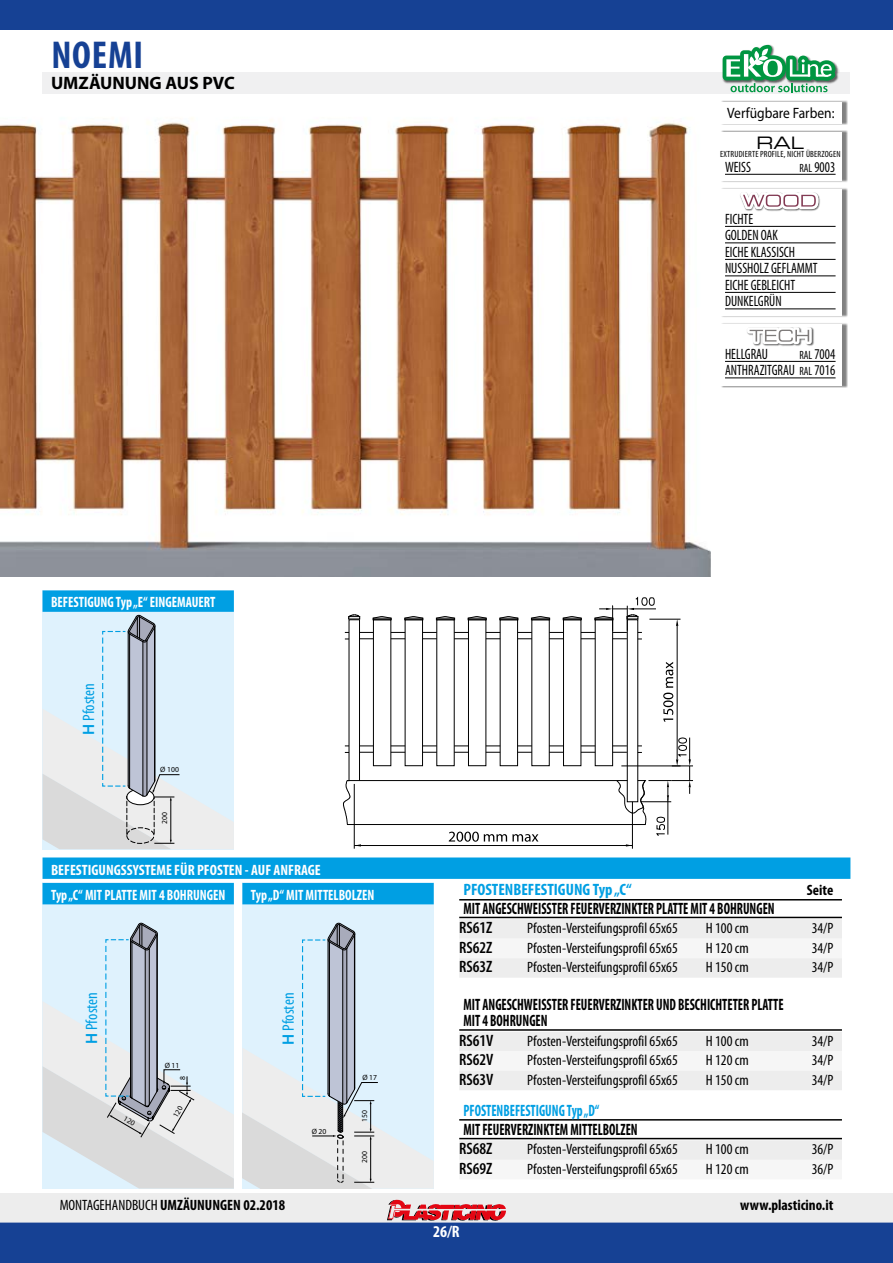
<style>
.page{position:relative;width:893px;height:1263px;background:#fff}
.page>*{position:absolute;margin:0;border:0;box-sizing:border-box;transform-origin:0 0}
.t1{font:700 condensed 39px "Myriad Pro";letter-spacing:.02em;color:#164194}
.t2{font:700 18px "Myriad Pro";color:#000}
.t3{font:17.1px "Eurostile Extended Two";color:#000}
.t4{font:700 condensed 16.5px/16.5px "Myriad Pro";color:#000;scale:.8 1}
.t5{font:600 condensed 16.5px "Myriad Pro";color:#000}
.t6{font:700 condensed 16.5px "Myriad Pro";color:#009fe3;scale:.8 1}
.t7{font:700 condensed 16.5px "Myriad Pro";color:#009fe3}
.t8{font:condensed 16.5px "Myriad Pro";color:#009fe3}
.t9{font:700 condensed 16.5px "Myriad Pro";color:#fff}
.t10{font:condensed 15px "Myriad Pro";color:#000}
.t11{font:condensed 15px/16.5px "Myriad Pro";color:#000;scale:.9 1}
.t12{font:700 condensed 15px "Myriad Pro";color:#fff;scale:.9 1}
.t13{font:700 condensed 15px "Myriad Pro";color:#000}
.t14{font:700 condensed 15px "Myriad Pro";color:#fff}
.t15{font:15px "Myriad Pro";color:#000;scale:.9 1}
.t16{font:condensed 9px "Myriad Pro";letter-spacing:.02em;color:#000}
.t17{font:7.65px "Myriad Pro";color:#000}
.s1{font-size:12px}
.s2{font-weight:600;font-stretch:normal}
.s3{font-weight:400}
</style>
<div class="page">
<div style="left:0;top:0;width:893px;height:30px;background:#164194"></div>
<div style="left:43px;top:72px;width:807px;height:22px;background:#f0f0f1"></div>
<div style="left:0;top:1193px;width:893px;height:29px;background:#ededed"></div>
<svg style="left:0;top:1199px;width:893px;height:64px"></svg>
<div style="left:721px;top:187px;width:127px;height:131px;background:#000;opacity:.5"></div>
<div style="left:719px;top:189px;width:123px;height:127px;background:#fff"></div>
<img style="left:745px;top:195px;width:75px;height:17px">
<svg style="left:740px;top:192px;width:78px;height:17px"></svg>
<hr style="left:725px;top:226px;width:111px;height:1px;background:#000">
<hr style="left:725px;top:242px;width:111px;height:1px;background:#000">
<hr style="left:725px;top:259px;width:111px;height:1px;background:#000">
<hr style="left:725px;top:275px;width:111px;height:1px;background:#000">
<hr style="left:725px;top:292px;width:111px;height:1px;background:#000">
<hr style="left:725px;top:308px;width:111px;height:1px;background:#000">
<div style="left:721px;top:322px;width:127px;height:66px;background:#000;opacity:.5"></div>
<div style="left:719px;top:324px;width:123px;height:62px;background:#fff"></div>
<img style="left:753px;top:327px;width:61px;height:19px">
<svg style="left:747px;top:327px;width:65px;height:17px"></svg>
<hr style="left:725px;top:361px;width:111px;height:1px;background:#000">
<hr style="left:725px;top:377px;width:111px;height:1px;background:#000">
<div style="left:721px;top:130px;width:127px;height:52px;background:#000;opacity:.5"></div>
<div style="left:719px;top:132px;width:123px;height:49px;background:#fff"></div>
<hr style="left:725px;top:174px;width:111px;height:1px;background:#000">
<img style="left:722px;top:44px;width:48px;height:36px">
<img style="left:835px;top:63px;width:4px;height:19px">
<svg style="left:723px;top:45px;width:112px;height:47px"></svg>
<img style="left:0;top:118px;width:710px;height:458px">
<hr style="left:677px;top:626px;width:1px;height:133px;background:#000">
<hr style="left:649px;top:619px;width:31px;height:1px;background:#000">
<svg style="left:676px;top:619px;width:2px;height:7px"></svg>
<svg style="left:663px;top:662px;width:10px;height:60px"></svg>
<hr style="left:354px;top:784px;width:1px;height:65px;background:#000">
<hr style="left:632px;top:802px;width:1px;height:47px;background:#000">
<div style="left:349px;top:619px;width:11px;height:162px;border:1px solid #000"></div>
<div style="left:373px;top:619px;width:18px;height:147px;border:1px solid #000"></div>
<div style="left:405px;top:619px;width:18px;height:147px;border:1px solid #000"></div>
<div style="left:468px;top:619px;width:18px;height:147px;border:1px solid #000"></div>
<div style="left:500px;top:619px;width:18px;height:147px;border:1px solid #000"></div>
<div style="left:531px;top:619px;width:19px;height:147px;border:1px solid #000"></div>
<div style="left:563px;top:619px;width:18px;height:147px;border:1px solid #000"></div>
<div style="left:595px;top:619px;width:18px;height:147px;border:1px solid #000"></div>
<div style="left:627px;top:619px;width:11px;height:183px;border:1px solid #000"></div>
<svg style="left:345px;top:596px;width:311px;height:44px"></svg>
<svg style="left:343px;top:737px;width:350px;height:109px"></svg>
<hr style="left:459px;top:1119px;width:383px;height:1px;background:#000">
<hr style="left:459px;top:1138px;width:383px;height:1px;background:#000">
<div style="left:459px;top:1140px;width:383px;height:20px;background:#ededed"></div>
<div style="left:459px;top:1160px;width:383px;height:19px;background:#f6f6f6"></div>
<hr style="left:459px;top:899px;width:383px;height:1px;background:#000">
<hr style="left:459px;top:917px;width:383px;height:1px;background:#000">
<div style="left:459px;top:919px;width:383px;height:20px;background:#ededed"></div>
<div style="left:459px;top:939px;width:383px;height:19px;background:#f6f6f6"></div>
<div style="left:459px;top:958px;width:383px;height:20px;background:#ededed"></div>
<hr style="left:459px;top:1029px;width:383px;height:2px;background:#000">
<div style="left:459px;top:1032px;width:383px;height:19px;background:#ededed"></div>
<div style="left:459px;top:1051px;width:383px;height:20px;background:#f6f6f6"></div>
<div style="left:459px;top:1071px;width:383px;height:19px;background:#ededed"></div>
<div style="left:43px;top:882px;width:191px;height:306px;background:#dff2fd"></div>
<div style="left:43px;top:883px;width:191px;height:21px;background:#009fe3"></div>
<div style="left:242px;top:882px;width:192px;height:306px;background:#dff2fd"></div>
<div style="left:242px;top:883px;width:192px;height:21px;background:#009fe3"></div>
<svg style="left:242px;top:923px;width:192px;height:265px"></svg>
<div style="left:43px;top:590px;width:191px;height:22px;background:#009fe3"></div>
<svg style="left:43px;top:614px;width:191px;height:235px;background:#d6e2ea"></svg>
<div style="left:721px;top:100px;width:127px;height:25px;background:#000;opacity:.5"></div>
<div style="left:719px;top:102px;width:123px;height:21px;background:#fff"></div>
<div style="left:43px;top:857px;width:807px;height:22px;background:#009fe3"></div>
<svg style="left:43px;top:923px;width:191px;height:265px"></svg>
<h1 class="t1" style="left:51px;top:34px;width:93px">NOEMI</h1>
<p class="t2" style="left:51px;top:73px;width:185px">UMZÄUNUNG AUS PVC</p>
<p class="t15" style="left:727px;top:103px;width:121px">Verfügbare Farben:</p>
<p class="t3" style="left:757px;top:131px;width:49px">RAL</p>
<p class="t16" style="left:720px;top:149px;width:122px">EXTRUDIERTE PROFILE, NICHT ÜBERZOGEN</p>
<p class="t11" style="left:725px;top:159px;width:30px">WEISS</p>
<p class="t11" style="left:799px;top:159px;width:41px"><span class="s1">RAL</span> 9003</p>
<p class="t11" style="left:725px;top:211px;width:104px">FICHTE<br>GOLDEN OAK<br>EICHE KLASSISCH<br>NUSSHOLZ GEFLAMMT<br>EICHE GEBLEICHT<br>DUNKELGRÜN</p>
<p class="t11" style="left:725px;top:346px;width:49px">HELLGRAU</p>
<p class="t11" style="left:725px;top:346px;width:124px;text-align:right"><span class="s1">RAL</span> 7004<br>ANTHRAZITGRAU <span class="s1">RAL</span> 7016</p>
<p class="t12" style="left:51px;top:594px;width:184px">BEFESTIGUNG Typ „E“ EINGEMAUERT</p>
<p class="t8" style="left:80px;top:735px;width:53px;rotate:-90deg"><span class="s2">H</span> Pfosten</p>
<p class="t17" style="left:160px;top:766px;width:20px">Ø 100</p>
<p class="t17" style="left:160px;top:824px;width:13px;rotate:-90deg">200</p>
<p class="t14" style="left:51px;top:861px;width:271px">BEFESTIGUNGSSYSTEME FÜR PFOSTEN - AUF ANFRAGE</p>
<p class="t12" style="left:51px;top:887px;width:195px">Typ „C“ MIT PLATTE MIT 4 BOHRUNGEN</p>
<p class="t12" style="left:251px;top:887px;width:139px">Typ „D“ MIT MITTELBOLZEN</p>
<p class="t8" style="left:83px;top:1044px;width:53px;rotate:-90deg"><span class="s2">H</span> Pfosten</p>
<p class="t17" style="left:165px;top:1061px;width:16px">Ø 11</p>
<p class="t17" style="left:178px;top:1080px;width:5px;rotate:-90deg">8</p>
<p class="t8" style="left:279px;top:1044px;width:53px;rotate:-90deg"><span class="s2">H</span> Pfosten</p>
<p class="t17" style="left:312px;top:1127px;width:16px">Ø 20</p>
<p class="t17" style="left:362px;top:1073px;width:16px">Ø 17</p>
<p class="t17" style="left:360px;top:1122px;width:13px;rotate:-90deg">150</p>
<p class="t17" style="left:360px;top:1163px;width:13px;rotate:-90deg">200</p>
<p class="t7" style="left:463px;top:880px;width:170px">PFOSTENBEFESTIGUNG Typ „C“</p>
<p class="t13" style="left:807px;top:881px;width:28px">Seite</p>
<p class="t4" style="left:463px;top:900px;width:390px">MIT ANGESCHWEISSTER FEUERVERZINKTER PLATTE MIT 4 BOHRUNGEN</p>
<p class="t5" style="left:459px;top:918px;width:35px">RS61Z</p>
<p class="t10" style="left:527px;top:920px;width:152px">Pfosten-Versteifungsprofil 65x65</p>
<p class="t10" style="left:706px;top:920px;width:44px">H 100 cm</p>
<p class="t10" style="left:812px;top:920px;width:23px">34/P</p>
<p class="t5" style="left:459px;top:938px;width:35px">RS62Z</p>
<p class="t10" style="left:527px;top:939px;width:152px">Pfosten-Versteifungsprofil 65x65</p>
<p class="t10" style="left:706px;top:939px;width:44px">H 120 cm</p>
<p class="t10" style="left:812px;top:939px;width:23px">34/P</p>
<p class="t5" style="left:459px;top:957px;width:35px">RS63Z</p>
<p class="t10" style="left:527px;top:959px;width:152px">Pfosten-Versteifungsprofil 65x65</p>
<p class="t10" style="left:706px;top:959px;width:44px">H 150 cm</p>
<p class="t10" style="left:812px;top:959px;width:23px">34/P</p>
<p class="t4" style="left:463px;top:996px;width:402px">MIT ANGESCHWEISSTER FEUERVERZINKTER UND BESCHICHTETER PLATTE<br>MIT 4 BOHRUNGEN</p>
<p class="t5" style="left:459px;top:1031px;width:36px">RS61V</p>
<p class="t10" style="left:527px;top:1032px;width:152px">Pfosten-Versteifungsprofil 65x65</p>
<p class="t10" style="left:706px;top:1032px;width:44px">H 100 cm</p>
<p class="t10" style="left:812px;top:1032px;width:23px">34/P</p>
<p class="t5" style="left:459px;top:1050px;width:36px">RS62V</p>
<p class="t10" style="left:527px;top:1052px;width:152px">Pfosten-Versteifungsprofil 65x65</p>
<p class="t10" style="left:706px;top:1052px;width:44px">H 120 cm</p>
<p class="t10" style="left:812px;top:1052px;width:23px">34/P</p>
<p class="t5" style="left:459px;top:1070px;width:36px">RS63V</p>
<p class="t10" style="left:527px;top:1071px;width:152px">Pfosten-Versteifungsprofil 65x65</p>
<p class="t10" style="left:706px;top:1071px;width:44px">H 150 cm</p>
<p class="t10" style="left:812px;top:1071px;width:23px">34/P</p>
<p class="t6" style="left:463px;top:1101px;width:171px">PFOSTENBEFESTIGUNG Typ „D“</p>
<p class="t4" style="left:463px;top:1121px;width:219px">MIT FEUERVERZINKTEM MITTELBOLZEN</p>
<p class="t5" style="left:459px;top:1140px;width:35px">RS68Z</p>
<p class="t10" style="left:527px;top:1141px;width:152px">Pfosten-Versteifungsprofil 65x65</p>
<p class="t10" style="left:706px;top:1141px;width:44px">H 100 cm</p>
<p class="t10" style="left:812px;top:1141px;width:23px">36/P</p>
<p class="t5" style="left:459px;top:1159px;width:35px">RS69Z</p>
<p class="t10" style="left:527px;top:1160px;width:152px">Pfosten-Versteifungsprofil 65x65</p>
<p class="t10" style="left:706px;top:1160px;width:44px">H 120 cm</p>
<p class="t10" style="left:812px;top:1160px;width:23px">36/P</p>
<p class="t13" style="left:60px;top:1197px;width:227px"><span class="s3">MONTAGEHANDBUCH</span> UMZÄUNUNGEN 02.2018</p>
<p class="t13" style="left:740px;top:1197px;width:95px">www.plasticino.it</p>
<p class="t9" style="left:433px;top:1222px;width:28px">26/R</p>
</div>
